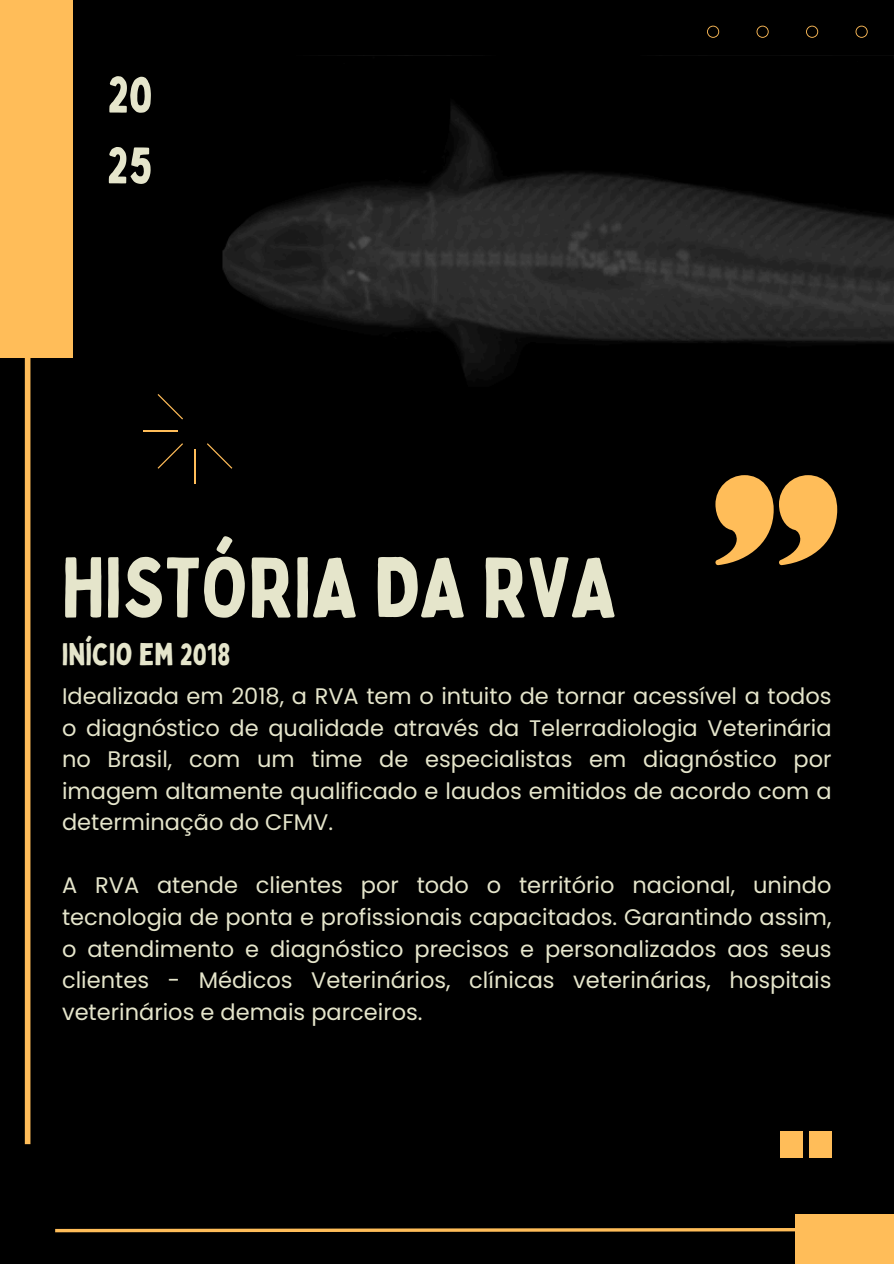
<style>
.page{position:relative;width:894px;height:1264px;background:#fff}
.page>*{position:absolute;margin:0;border:0;box-sizing:border-box;transform-origin:0 0}
.t1{font:83.7px "Bobby Jones";color:#e5e5cb}
.t2{font:50.55px/70.8px "Bobby Jones";color:#e5e5cb}
.t3{font:30.45px "Bobby Jones";color:#e5e5cb}
.t4{font:22.5px/31.5px "Poppins";color:#e5e5cb;text-align:justify}
</style>
<div class="page">
<div style="left:0;top:0;width:893px;height:1263px;background:#000"></div>
<svg style="left:707px;top:26px;width:12px;height:12px"></svg>
<svg style="left:756px;top:26px;width:12px;height:12px"></svg>
<svg style="left:806px;top:26px;width:12px;height:12px"></svg>
<svg style="left:855px;top:26px;width:12px;height:12px"></svg>
<hr style="left:212px;top:431px;width:35px;height:1px;background:#ffbd59">
<svg style="left:207px;top:443px;width:25px;height:26px"></svg>
<hr style="left:194px;top:449px;width:1px;height:34px;background:#ffbd59">
<svg style="left:157px;top:443px;width:26px;height:26px"></svg>
<hr style="left:143px;top:431px;width:34px;height:1px;background:#ffbd59">
<svg style="left:157px;top:394px;width:26px;height:25px"></svg>
<img style="left:222px;top:55px;width:671px;height:322px">
<svg style="left:55px;top:1228px;width:739px;height:5px;background:#ac7f3c"></svg>
<div style="left:794px;top:1214px;width:99px;height:49px;background:#ffbd59"></div>
<div style="left:0;top:0;width:72px;height:357px;background:#ffbd59"></div>
<div style="left:25px;top:320px;width:5px;height:824px;background:#ffbd59"></div>
<svg style="left:715px;top:475px;width:121px;height:90px"></svg>
<div style="left:779px;top:1130px;width:23px;height:27px;background:#ffbd59"></div>
<div style="left:808px;top:1130px;width:23px;height:27px;background:#ffbd59"></div>
<p class="t2" style="left:107px;top:58px;width:47px">20<br>25</p>
<p class="t1" style="left:62px;top:534px;width:556px">HISTÓRIA DA RVA</p>
<p class="t3" style="left:62px;top:635px;width:170px">INÍCIO EM 2018</p>
<h2 class="t4" style="left:62px;top:680px;width:770px">Idealizada em 2018, a RVA tem o intuito de tornar acessível a todos o diagnóstico de qualidade através da Telerradiologia Veterinária no Brasil, com um time de especialistas em diagnóstico por imagem altamente qualificado e laudos emitidos de acordo com a determinação do CFMV.</h2>
<p class="t4" style="left:62px;top:869px;width:770px">A RVA atende clientes por todo o território nacional, unindo tecnologia de ponta e profissionais capacitados. Garantindo assim, o atendimento e diagnóstico precisos e personalizados aos seus clientes - Médicos Veterinários, clínicas veterinárias, hospitais veterinários e demais parceiros.</p>
</div>
